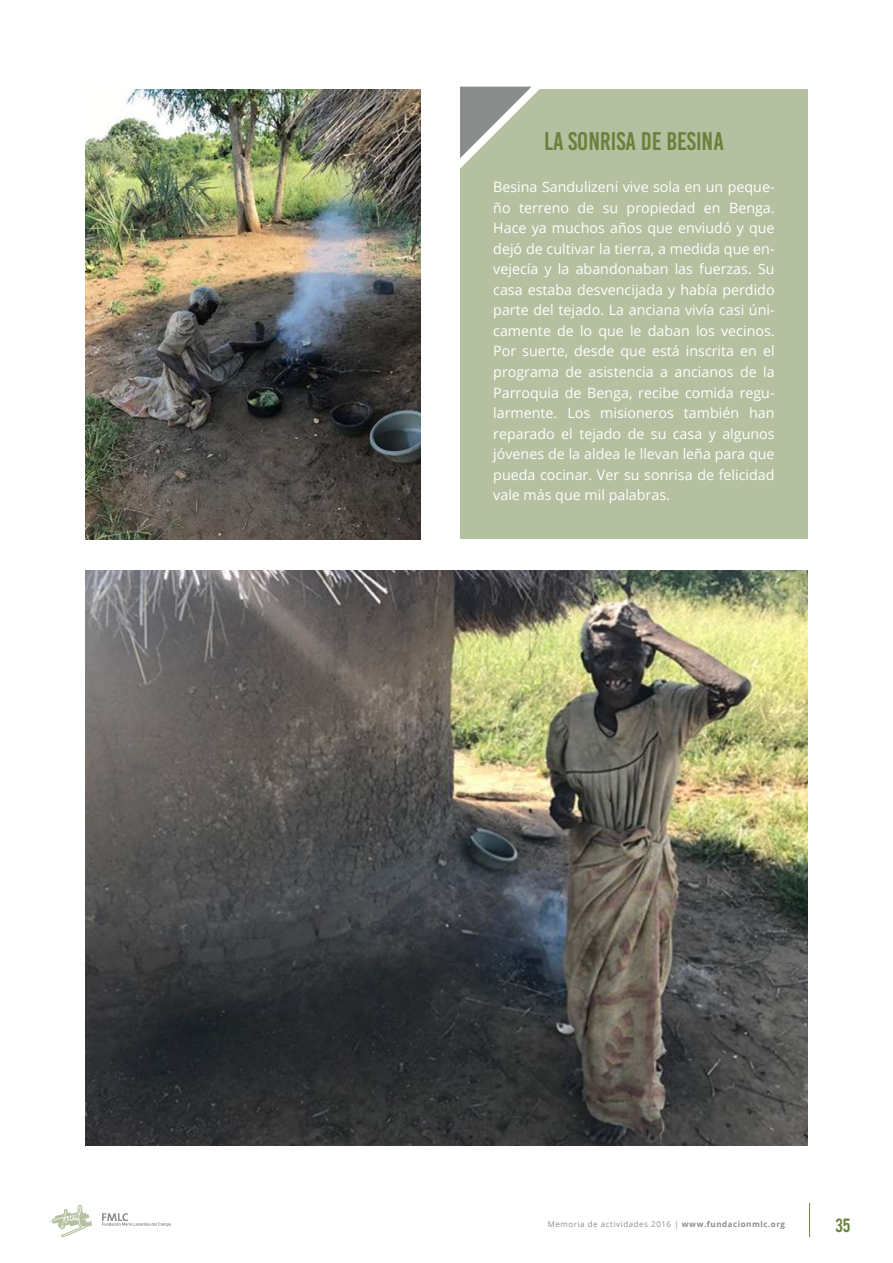
<style>
.page{position:relative;width:893px;height:1263px;background:#fff}
.page>*{position:absolute;margin:0;border:0;box-sizing:border-box;transform-origin:0 0}
.t1{font:25.5px "Bebas Kai";color:#6a813c}
.t2{font:15px "Bebas";color:#6a813c}
.t3{font:14.25px/20.5px "Open Sans";color:#fff;text-align:justify}
.t4{font:7.95px "Open Sans";letter-spacing:.07em;color:#8a8d8c}
.s1{font-weight:700}
</style>
<div class="page">
<hr style="left:809px;top:1203px;width:1px;height:34px;background:#6a813c">
<svg style="left:49px;top:1205px;width:43px;height:32px"></svg>
<svg style="left:102px;top:1213px;width:69px;height:13px"></svg>
<div style="left:460px;top:89px;width:347px;height:450px;background:#b4c09f"></div>
<img style="left:85px;top:90px;width:336px;height:449px">
<svg style="left:460px;top:86px;width:80px;height:82px"></svg>
<img style="left:85px;top:570px;width:723px;height:575px">
<h1 class="t1" style="left:544px;top:127px;width:181px">LA SONRISA DE BESINA</h1>
<p class="t3" style="left:493px;top:176px;width:283px">Besina Sandulizeni vive sola en un peque&shy;ño terreno de su propiedad en Benga.<br>Hace ya muchos años que enviudó y que dejó de cultivar la tierra, a medida que en&shy;vejecía y la abandonaban las fuerzas. Su casa estaba desvencijada y había perdido parte del tejado. La anciana vivía casi úni&shy;camente de lo que le daban los vecinos.<br>Por suerte, desde que está inscrita en el programa de asistencia a ancianos de la Parroquia de Benga, recibe comida regu&shy;larmente. Los misioneros también han reparado el tejado de su casa y algunos jóvenes de la aldea le llevan leña para que pueda cocinar. Ver su sonrisa de felicidad vale más que mil palabras.</p>
<p class="t4" style="left:548px;top:1218px;width:239px">Memoria de actividades 2016 | <span class="s1">www.fundacionmlc.org</span></p>
<p class="t2" style="left:835px;top:1214px;width:17px">35</p>
</div>
